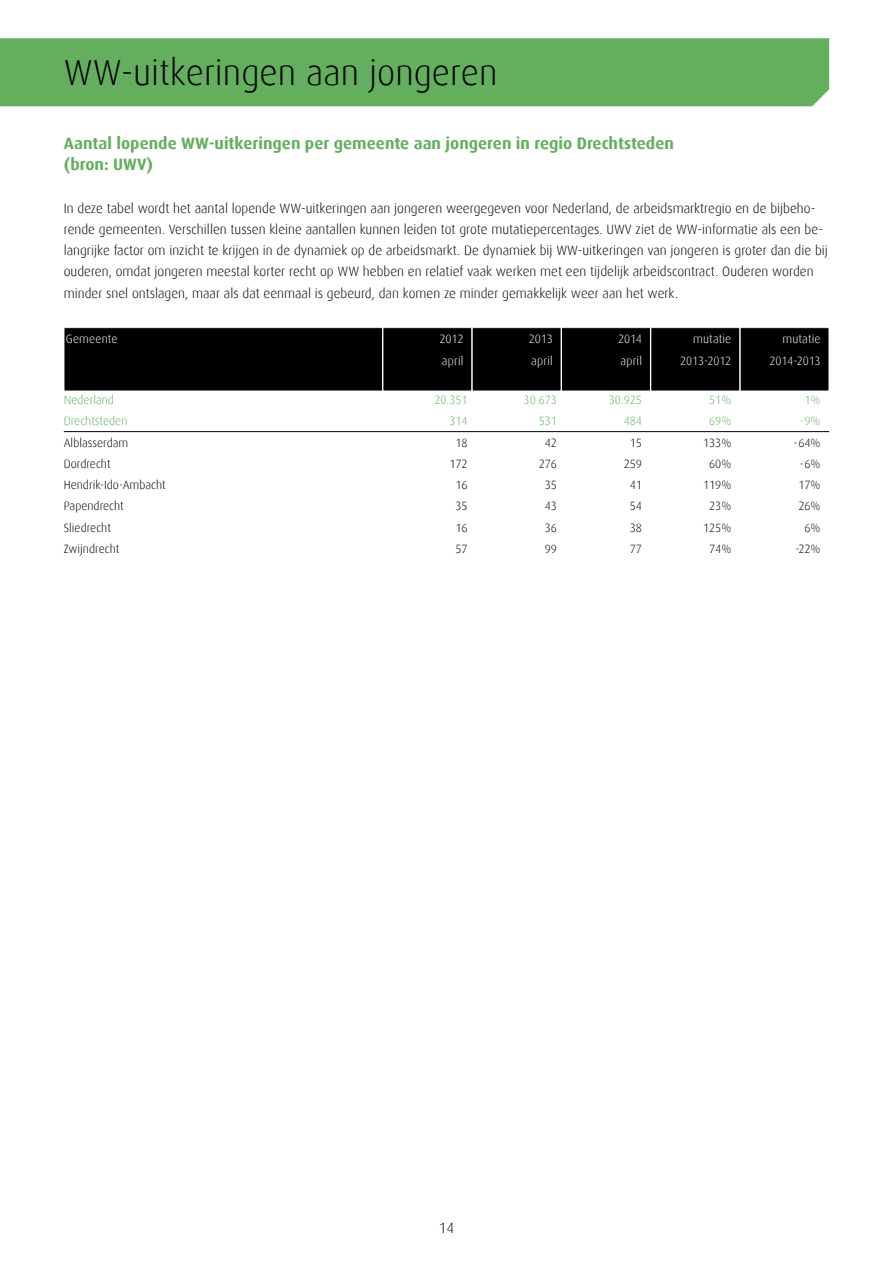
<style>
.page{position:relative;width:893px;height:1263px;background:#fff}
.page>*{position:absolute;margin:0;border:0;box-sizing:border-box;transform-origin:0 0}
.t1{font:300 36px "Dax";color:#000}
.t2{font:700 16.5px/21.3px "Dax";color:#63af5e}
.t3{font:300 15px "Dax";color:#000}
.t4{font:300 13.5px/21.3px "Dax";color:#000}
.t5{font:300 12px "Dax";color:#000}
.t6{font:300 12px "Dax";color:#63af5e}
.t7{font:300 12px "Dax";letter-spacing:.01em;color:#fff}
.t8{font:300 12px "Dax";letter-spacing:-.01em;color:#fff}
</style>
<div class="page">
<div style="left:0;top:38px;width:829px;height:68px;background:#63af5e"></div>
<div style="left:64px;top:328px;width:318px;height:63px;background:#000"></div>
<div style="left:64px;top:327px;width:319px;height:64px;border:1px solid #fff"></div>
<div style="left:383px;top:328px;width:89px;height:63px;background:#000"></div>
<div style="left:383px;top:327px;width:89px;height:64px;border:1px solid #fff"></div>
<div style="left:740px;top:328px;width:89px;height:63px;background:#000"></div>
<div style="left:740px;top:327px;width:89px;height:64px;border:1px solid #fff"></div>
<div style="left:651px;top:328px;width:89px;height:63px;background:#000"></div>
<div style="left:651px;top:327px;width:89px;height:64px;border:1px solid #fff"></div>
<div style="left:561px;top:328px;width:89px;height:63px;background:#000"></div>
<div style="left:561px;top:327px;width:90px;height:64px;border:1px solid #fff"></div>
<div style="left:472px;top:328px;width:89px;height:63px;background:#000"></div>
<div style="left:472px;top:327px;width:89px;height:64px;border:1px solid #fff"></div>
<hr style="left:64px;top:431px;width:765px;height:1px;background:#000">
<h1 class="t1" style="left:64px;top:53px;width:435px">WW-uitkeringen aan jongeren</h1>
<p class="t2" style="left:64px;top:133px;width:612px">Aantal lopende WW-uitkeringen per gemeente aan jongeren in regio Drechtsteden (bron: UWV)</p>
<p class="t4" style="left:64px;top:197px;width:766px">In deze tabel wordt het aantal lopende WW-uitkeringen aan jongeren weergegeven voor Nederland, de arbeidsmarktregio en de bijbeho&shy;rende gemeenten. Verschillen tussen kleine aantallen kunnen leiden tot grote mutatiepercentages. UWV ziet de WW-informatie als een be&shy;langrijke factor om inzicht te krijgen in de dynamiek op de arbeidsmarkt. De dynamiek bij WW-uitkeringen van jongeren is groter dan die bij ouderen, omdat jongeren meestal korter recht op WW hebben en relatief vaak werken met een tijdelijk arbeidscontract. Ouderen worden minder snel ontslagen, maar als dat eenmaal is gebeurd, dan komen ze minder gemakkelijk weer aan het werk.</p>
<p class="t7" style="left:66px;top:332px;width:53px">Gemeente</p>
<p class="t7" style="left:439px;top:332px;width:26px">2012</p>
<p class="t7" style="left:529px;top:332px;width:26px">2013</p>
<p class="t7" style="left:618px;top:332px;width:25px">2014</p>
<p class="t7" style="left:693px;top:332px;width:40px">mutatie</p>
<p class="t7" style="left:782px;top:332px;width:40px">mutatie</p>
<p class="t7" style="left:442px;top:354px;width:23px">april</p>
<p class="t7" style="left:531px;top:354px;width:23px">april</p>
<p class="t7" style="left:621px;top:354px;width:23px">april</p>
<p class="t8" style="left:680px;top:354px;width:53px">2013-2012</p>
<p class="t8" style="left:769px;top:354px;width:53px">2014-2013</p>
<p class="t6" style="left:64px;top:393px;width:52px">Nederland</p>
<p class="t6" style="left:434px;top:393px;width:35px">20.351</p>
<p class="t6" style="left:524px;top:393px;width:35px">30.673</p>
<p class="t6" style="left:609px;top:393px;width:35px">30.925</p>
<p class="t6" style="left:709px;top:393px;width:24px">51%</p>
<p class="t6" style="left:804px;top:393px;width:18px">1%</p>
<p class="t6" style="left:64px;top:414px;width:65px">Drechtsteden</p>
<p class="t6" style="left:449px;top:414px;width:20px">314</p>
<p class="t6" style="left:539px;top:414px;width:20px">531</p>
<p class="t6" style="left:624px;top:414px;width:20px">484</p>
<p class="t6" style="left:709px;top:414px;width:24px">69%</p>
<p class="t6" style="left:800px;top:414px;width:22px">-9%</p>
<p class="t5" style="left:64px;top:436px;width:66px">Alblasserdam</p>
<p class="t5" style="left:455px;top:436px;width:14px">18</p>
<p class="t5" style="left:545px;top:436px;width:14px">42</p>
<p class="t5" style="left:630px;top:436px;width:14px">15</p>
<p class="t5" style="left:703px;top:436px;width:30px">133%</p>
<p class="t5" style="left:794px;top:436px;width:28px">-64%</p>
<p class="t5" style="left:64px;top:457px;width:48px">Dordrecht</p>
<p class="t5" style="left:449px;top:457px;width:20px">172</p>
<p class="t5" style="left:539px;top:457px;width:20px">276</p>
<p class="t5" style="left:624px;top:457px;width:20px">259</p>
<p class="t5" style="left:709px;top:457px;width:24px">60%</p>
<p class="t5" style="left:800px;top:457px;width:22px">-6%</p>
<p class="t5" style="left:64px;top:478px;width:103px">Hendrik-Ido-Ambacht</p>
<p class="t5" style="left:455px;top:478px;width:14px">16</p>
<p class="t5" style="left:545px;top:478px;width:14px">35</p>
<p class="t5" style="left:630px;top:478px;width:14px">41</p>
<p class="t5" style="left:703px;top:478px;width:30px">119%</p>
<p class="t5" style="left:798px;top:478px;width:24px">17%</p>
<p class="t5" style="left:64px;top:500px;width:62px">Papendrecht</p>
<p class="t5" style="left:455px;top:500px;width:14px">35</p>
<p class="t5" style="left:545px;top:500px;width:14px">43</p>
<p class="t5" style="left:630px;top:500px;width:14px">54</p>
<p class="t5" style="left:709px;top:500px;width:24px">23%</p>
<p class="t5" style="left:798px;top:500px;width:24px">26%</p>
<p class="t5" style="left:64px;top:521px;width:49px">Sliedrecht</p>
<p class="t5" style="left:455px;top:521px;width:14px">16</p>
<p class="t5" style="left:545px;top:521px;width:14px">36</p>
<p class="t5" style="left:630px;top:521px;width:14px">38</p>
<p class="t5" style="left:703px;top:521px;width:30px">125%</p>
<p class="t5" style="left:804px;top:521px;width:18px">6%</p>
<p class="t5" style="left:64px;top:542px;width:57px">Zwijndrecht</p>
<p class="t5" style="left:455px;top:542px;width:14px">57</p>
<p class="t5" style="left:545px;top:542px;width:14px">99</p>
<p class="t5" style="left:630px;top:542px;width:14px">77</p>
<p class="t5" style="left:709px;top:542px;width:24px">74%</p>
<p class="t5" style="left:795px;top:542px;width:27px">-22%</p>
<p class="t3" style="left:439px;top:1220px;width:17px">14</p>
</div>
